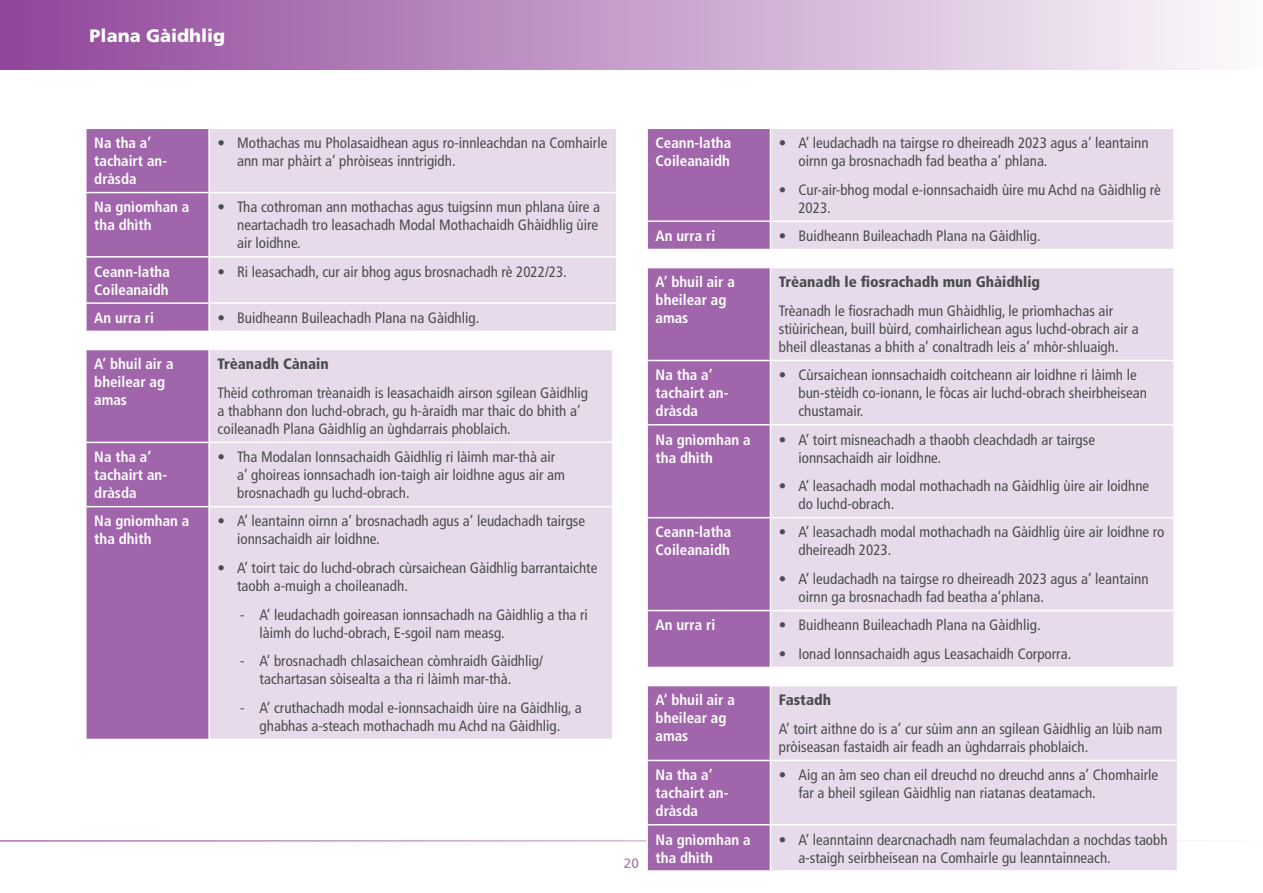
<style>
.page{position:relative;width:1263px;height:893px;background:#fff}
.page>*{position:absolute;margin:0;border:0;box-sizing:border-box;transform-origin:0 0}
.t1{font:900 18px "Frutiger LT Pro";color:#fff}
.Table_text{font:condensed 15px/18px "Frutiger LT Pro";color:#4b4c4d}
.Table_text-2{font:700 condensed 15px/18px "Frutiger LT Pro";color:#fff}
.Table_text-3{font:900 condensed 15px "Frutiger LT Pro";color:#4b4c4d}
.t2{font:13.5px "Frutiger LT Pro";color:#a975b2}
</style>
<div class="page">
<div style="left:0;top:0;width:1263px;height:69px;background:linear-gradient(to right,#8f4599,#fdfbfd)"></div>
<hr style="left:0;top:840px;width:1263px;height:1px;background:#8f4499">
<div style="left:87px;top:129px;width:121px;height:202px;background:#a065aa"></div>
<div style="left:210px;top:129px;width:406px;height:202px;background:#e7dbeb"></div>
<hr style="left:85px;top:302px;width:124px;height:2px;background:#fff">
<hr style="left:85px;top:256px;width:124px;height:2px;background:#fff">
<hr style="left:85px;top:192px;width:124px;height:1px;background:#fff">
<hr style="left:209px;top:192px;width:408px;height:1px;background:#fff">
<hr style="left:209px;top:256px;width:408px;height:2px;background:#fff">
<hr style="left:209px;top:302px;width:408px;height:2px;background:#fff">
<div style="left:87px;top:350px;width:121px;height:389px;background:#a065aa"></div>
<div style="left:210px;top:350px;width:402px;height:389px;background:#e7dbeb"></div>
<hr style="left:85px;top:442px;width:124px;height:1px;background:#fff">
<hr style="left:85px;top:506px;width:124px;height:1px;background:#fff">
<hr style="left:209px;top:442px;width:404px;height:1px;background:#fff">
<hr style="left:209px;top:506px;width:404px;height:1px;background:#fff">
<div style="left:771px;top:129px;width:402px;height:120px;background:#e7dbeb"></div>
<hr style="left:770px;top:220px;width:405px;height:2px;background:#fff">
<div style="left:647px;top:128px;width:124px;height:121px;background:#a065aa"></div>
<div style="left:648px;top:268px;width:122px;height:399px;background:#a065aa"></div>
<div style="left:771px;top:268px;width:402px;height:399px;background:#e7dbeb"></div>
<hr style="left:646px;top:360px;width:124px;height:1px;background:#fff">
<hr style="left:646px;top:424px;width:124px;height:1px;background:#fff">
<hr style="left:646px;top:517px;width:124px;height:1px;background:#fff">
<hr style="left:646px;top:610px;width:124px;height:1px;background:#fff">
<hr style="left:770px;top:360px;width:405px;height:1px;background:#fff">
<hr style="left:770px;top:424px;width:405px;height:1px;background:#fff">
<hr style="left:770px;top:517px;width:405px;height:1px;background:#fff">
<hr style="left:770px;top:610px;width:405px;height:1px;background:#fff">
<div style="left:648px;top:686px;width:122px;height:184px;background:#a065aa"></div>
<div style="left:771px;top:686px;width:406px;height:184px;background:#e7dbeb"></div>
<hr style="left:646px;top:760px;width:124px;height:1px;background:#fff">
<hr style="left:646px;top:824px;width:124px;height:1px;background:#fff">
<hr style="left:646px;top:825px;width:2px;height:45px;background:#fff">
<hr style="left:770px;top:760px;width:408px;height:1px;background:#fff">
<hr style="left:770px;top:824px;width:408px;height:1px;background:#fff">
<hr style="left:770px;top:825px;width:1px;height:45px;background:#fff">
<hr style="left:1177px;top:825px;width:1px;height:45px;background:#fff">
<p class="t1" style="left:90px;top:25px;width:137px">Plana Gàidhlig</p>
<p class="Table_text-2" style="left:94px;top:134px;width:74px">Na tha a’ tachairt an&shy;dràsda</p>
<p class="Table_text" style="left:237px;top:134px;width:372px;text-indent:-20px">• Mothachas mu Pholasaidhean agus ro-innleachdan na Comhairle ann mar phàirt a’ phròiseas inntrigidh.</p>
<p class="Table_text-2" style="left:94px;top:198px;width:97px">Na gnìomhan a tha dhìth</p>
<p class="Table_text" style="left:237px;top:198px;width:365px;text-indent:-20px">• Tha cothroman ann mothachas agus tuigsinn mun phlana ùire a neartachadh tro leasachadh Modal Mothachaidh Ghàidhlig ùire air loidhne.</p>
<p class="Table_text-2" style="left:94px;top:262px;width:77px">Ceann-latha<br>Coileanaidh</p>
<p class="Table_text" style="left:218px;top:262px;width:351px">• Ri leasachadh, cur air bhog agus brosnachadh rè 2022/23.</p>
<p class="Table_text-2" style="left:94px;top:309px;width:61px">An urra ri</p>
<p class="Table_text" style="left:218px;top:309px;width:263px">• Buidheann Buileachadh Plana na Gàidhlig.</p>
<p class="Table_text-2" style="left:94px;top:355px;width:81px">A’ bhuil air a bheilear ag amas</p>
<p class="Table_text-3" style="left:218px;top:355px;width:113px">Trèanadh Cànain</p>
<p class="Table_text" style="left:218px;top:384px;width:372px">Thèid cothroman trèanaidh is leasachaidh airson sgilean Gàidhlig a thabhann don luchd-obrach, gu h-àraidh mar thaic do bhith a’ coileanadh Plana Gàidhlig an ùghdarrais phoblaich.</p>
<p class="Table_text-2" style="left:94px;top:448px;width:74px">Na tha a’ tachairt an&shy;dràsda</p>
<p class="Table_text" style="left:237px;top:448px;width:329px;text-indent:-20px">• Tha Modalan Ionnsachaidh Gàidhlig ri làimh mar-thà air a’ ghoireas ionnsachadh ion-taigh air loidhne agus air am brosnachadh gu luchd-obrach.</p>
<p class="Table_text-2" style="left:94px;top:512px;width:97px">Na gnìomhan a tha dhìth</p>
<p class="Table_text" style="left:237px;top:512px;width:349px;text-indent:-20px">• A’ leantainn oirnn a’ brosnachadh agus a’ leudachadh tairgse ionnsachaidh air loidhne.</p>
<p class="Table_text" style="left:237px;top:559px;width:362px;text-indent:-20px">• A’ toirt taic do luchd-obrach cùrsaichean Gàidhlig barrantaichte taobh a-muigh a choileanadh.</p>
<p class="Table_text" style="left:260px;top:606px;width:330px;text-indent:-20px">- A’ leudachadh goireasan ionnsachadh na Gàidhlig a tha ri làimh do luchd-obrach, E-sgoil nam measg.</p>
<p class="Table_text" style="left:260px;top:652px;width:285px;text-indent:-20px">- A’ brosnachadh chlasaichean còmhraidh Gàidhlig/ tachartasan sòisealta a tha ri làimh mar-thà.</p>
<p class="Table_text" style="left:240px;top:699px;width:343px;text-align:center">- A’ cruthachadh modal e-ionnsachaidh ùire na Gàidhlig, a ghabhas a-steach mothachadh mu Achd na Gàidhlig.</p>
<p class="t2" style="left:624px;top:855px;width:17px">20</p>
<p class="Table_text-2" style="left:656px;top:134px;width:77px">Ceann-latha<br>Coileanaidh</p>
<p class="Table_text" style="left:798px;top:134px;width:352px;text-indent:-20px">• A’ leudachadh na tairgse ro dheireadh 2023 agus a’ leantainn oirnn ga brosnachadh fad beatha a’ phlana.</p>
<p class="Table_text" style="left:798px;top:181px;width:364px;text-indent:-20px">• Cur-air-bhog modal e-ionnsachaidh ùire mu Achd na Gàidhlig rè<br>2023.</p>
<p class="Table_text-2" style="left:656px;top:227px;width:61px">An urra ri</p>
<p class="Table_text" style="left:779px;top:227px;width:263px">• Buidheann Buileachadh Plana na Gàidhlig.</p>
<p class="Table_text-2" style="left:656px;top:273px;width:81px">A’ bhuil air a bheilear ag amas</p>
<p class="Table_text-3" style="left:779px;top:273px;width:263px">Trèanadh le fiosrachadh mun Ghàidhlig</p>
<p class="Table_text" style="left:779px;top:302px;width:361px">Trèanadh le fiosrachadh mun Ghàidhlig, le prìomhachas air stiùirichean, buill bùird, comhairlichean agus luchd-obrach air a bheil dleastanas a bhith a’ conaltradh leis a’ mhòr-shluaigh.</p>
<p class="Table_text-2" style="left:656px;top:366px;width:74px">Na tha a’ tachairt an&shy;dràsda</p>
<p class="Table_text" style="left:798px;top:366px;width:350px;text-indent:-20px">• Cùrsaichean ionnsachaidh coitcheann air loidhne ri làimh le bun-stèidh co-ionann, le fòcas air luchd-obrach sheirbheisean chustamair.</p>
<p class="Table_text-2" style="left:656px;top:430px;width:97px">Na gnìomhan a tha dhìth</p>
<p class="Table_text" style="left:798px;top:430px;width:298px;text-indent:-20px">• A’ toirt misneachadh a thaobh cleachdadh ar tairgse ionnsachaidh air loidhne.</p>
<p class="Table_text" style="left:798px;top:477px;width:352px;text-indent:-20px">• A’ leasachadh modal mothachadh na Gàidhlig ùire air loidhne do luchd-obrach.</p>
<p class="Table_text-2" style="left:656px;top:523px;width:77px">Ceann-latha<br>Coileanaidh</p>
<p class="Table_text" style="left:798px;top:523px;width:368px;text-indent:-20px">• A’ leasachadh modal mothachadh na Gàidhlig ùire air loidhne ro dheireadh 2023.</p>
<p class="Table_text" style="left:798px;top:570px;width:352px;text-indent:-20px">• A’ leudachadh na tairgse ro dheireadh 2023 agus a’ leantainn oirnn ga brosnachadh fad beatha a’phlana.</p>
<p class="Table_text-2" style="left:656px;top:616px;width:61px">An urra ri</p>
<p class="Table_text" style="left:779px;top:616px;width:263px">• Buidheann Buileachadh Plana na Gàidhlig.</p>
<p class="Table_text" style="left:779px;top:645px;width:294px">• Ionad Ionnsachaidh agus Leasachaidh Corporra.</p>
<p class="Table_text-2" style="left:656px;top:691px;width:81px">A’ bhuil air a bheilear ag amas</p>
<p class="Table_text-3" style="left:779px;top:691px;width:54px">Fastadh</p>
<p class="Table_text" style="left:779px;top:720px;width:385px">A’ toirt aithne do is a’ cur sùim ann an sgilean Gàidhlig an lùib nam pròiseasan fastaidh air feadh an ùghdarrais phoblaich.</p>
<p class="Table_text-2" style="left:656px;top:766px;width:74px">Na tha a’ tachairt an&shy;dràsda</p>
<p class="Table_text" style="left:798px;top:766px;width:361px;text-indent:-20px">• Aig an àm seo chan eil dreuchd no dreuchd anns a’ Chomhairle far a bheil sgilean Gàidhlig nan riatanas deatamach.</p>
<p class="Table_text-2" style="left:656px;top:830px;width:97px">Na gnìomhan a tha dhìth</p>
<p class="Table_text" style="left:798px;top:830px;width:371px;text-indent:-20px">• A’ leanntainn dearcnachadh nam feumalachdan a nochdas taobh a-staigh seirbheisean na Comhairle gu leanntainneach.</p>
</div>
